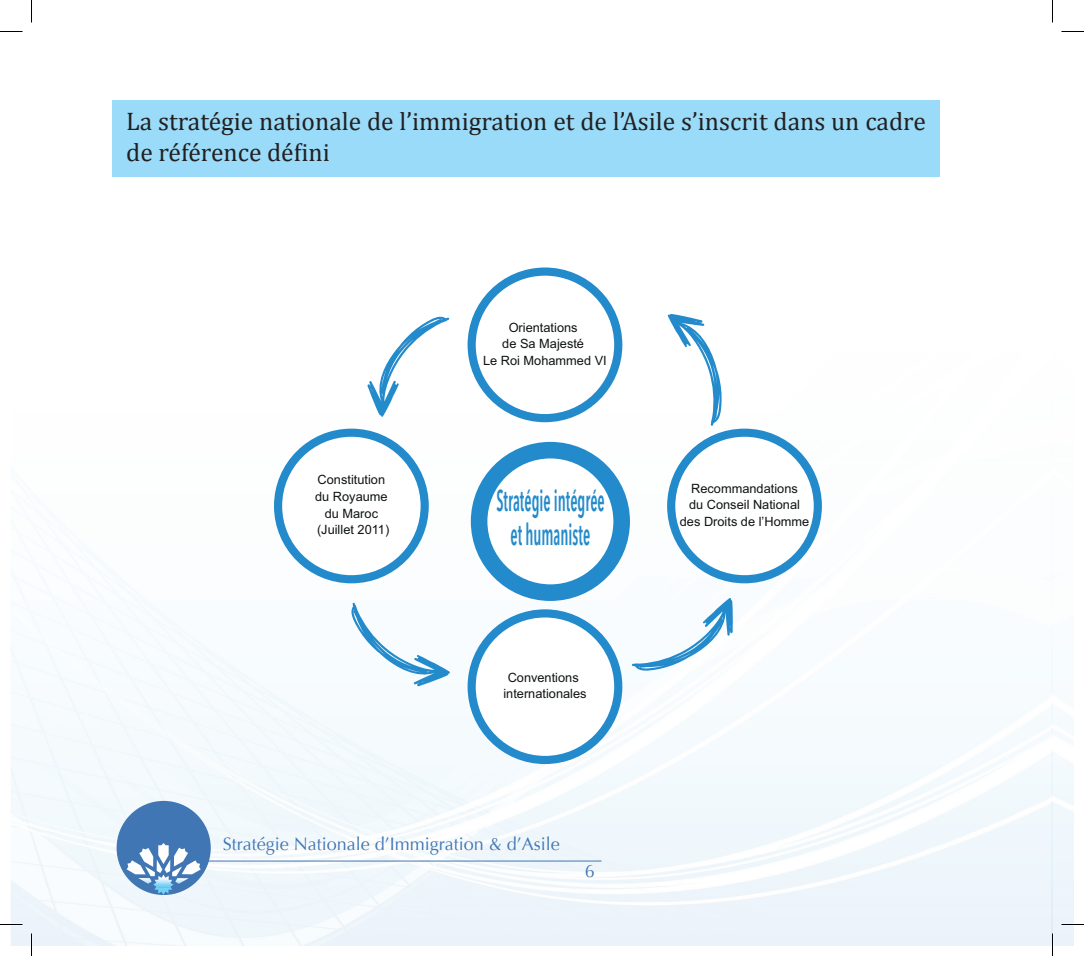
<style>
.page{position:relative;width:1084px;height:956px;background:#fff}
.page>*{position:absolute;margin:0;border:0;box-sizing:border-box;transform-origin:0 0}
.t1{font:600 29.85px/33.9px "Avenir Next Condensed";color:#238acb;text-align:center;scale:.54 1}
.t2{font:25.5px/30.6px "Cambria";color:#231f20}
.t3{font:18px "Optima";color:#4076b4}
.t4{font:12.75px/16.6px "Arial";color:#0f1313;text-align:center}
</style>
<div class="page">
<img style="left:11px;top:31px;width:1040px;height:915px">
<img style="left:1051px;top:644px;width:22px;height:302px">
<div style="left:117px;top:801px;width:94px;height:94px;background:#4076b4;border-radius:50%"></div>
<img style="left:158px;top:843px;width:11px;height:21px">
<svg style="left:154px;top:888px;width:18px;height:7px"></svg>
<img style="left:153px;top:874px;width:20px;height:14px">
<img style="left:164px;top:859px;width:6px;height:14px">
<svg style="left:172px;top:866px;width:10px;height:10px"></svg>
<img style="left:175px;top:878px;width:14px;height:6px">
<img style="left:138px;top:878px;width:14px;height:6px">
<svg style="left:145px;top:866px;width:10px;height:10px"></svg>
<img style="left:157px;top:859px;width:5px;height:14px">
<img style="left:174px;top:848px;width:14px;height:18px">
<img style="left:182px;top:860px;width:19px;height:14px">
<img style="left:127px;top:860px;width:19px;height:14px">
<img style="left:139px;top:848px;width:14px;height:19px">
<hr style="left:205px;top:861px;width:396px;height:1px;background:#4076b4">
<div style="left:112px;top:101px;width:827px;height:76px;background:#99dbf8"></div>
<div style="left:274px;top:429px;width:155px;height:154px;background:#238acb;border-radius:50%"></div>
<div style="left:282px;top:437px;width:138px;height:138px;background:#fff;border-radius:50%"></div>
<div style="left:667px;top:429px;width:155px;height:154px;background:#238acb;border-radius:50%"></div>
<div style="left:675px;top:437px;width:138px;height:138px;background:#fff;border-radius:50%"></div>
<div style="left:467px;top:268px;width:155px;height:154px;background:#238acb;border-radius:50%"></div>
<div style="left:476px;top:276px;width:138px;height:138px;background:#fff;border-radius:50%"></div>
<div style="left:467px;top:609px;width:155px;height:155px;background:#238acb;border-radius:50%"></div>
<div style="left:476px;top:617px;width:138px;height:139px;background:#fff;border-radius:50%"></div>
<div style="left:471px;top:442px;width:159px;height:159px;background:#238acb;border-radius:50%"></div>
<div style="left:487px;top:458px;width:126px;height:126px;background:#fff;border-radius:50%"></div>
<svg style="left:367px;top:314px;width:82px;height:103px"></svg>
<svg style="left:349px;top:602px;width:101px;height:84px"></svg>
<svg style="left:631px;top:597px;width:102px;height:75px"></svg>
<svg style="left:667px;top:314px;width:55px;height:112px"></svg>
<hr style="left:0;top:923px;width:22px;height:2px;background:#fff">
<hr style="left:1061px;top:923px;width:22px;height:2px;background:#fff">
<hr style="left:1051px;top:933px;width:2px;height:23px;background:#fff">
<svg style="left:0;top:31px;width:22px;height:1px"></svg>
<svg style="left:1061px;top:31px;width:22px;height:1px"></svg>
<svg style="left:0;top:924px;width:22px;height:1px"></svg>
<svg style="left:1061px;top:924px;width:22px;height:1px"></svg>
<svg style="left:31px;top:0;width:1px;height:23px"></svg>
<svg style="left:31px;top:933px;width:1px;height:23px"></svg>
<svg style="left:1052px;top:0;width:1px;height:23px"></svg>
<svg style="left:1052px;top:933px;width:1px;height:23px"></svg>
<p class="t2" style="left:126px;top:106px;width:801px">La stratégie nationale de l’immigration et de l’Asile s’inscrit dans un cadre de référence défini</p>
<p class="t4" style="left:483px;top:319px;width:125px">Orientations<br>de Sa Majesté<br>Le Roi Mohammed VI</p>
<p class="t4" style="left:315px;top:472px;width:76px">Constitution du Royaume du Maroc (Juillet 2011)</p>
<p class="t4" style="left:680px;top:480px;width:131px">Recommandations<br>du Conseil National des Droits de l’Homme</p>
<p class="t1" style="left:496px;top:483px;width:202px">Stratégie intégrée et humaniste</p>
<p class="t4" style="left:503px;top:669px;width:85px">Conventions internationales</p>
<h3 class="t3" style="left:223px;top:834px;width:338px">Stratégie Nationale d’Immigration &amp; d’Asile</h3>
<h3 class="t3" style="left:585px;top:861px;width:12px">6</h3>
</div>
